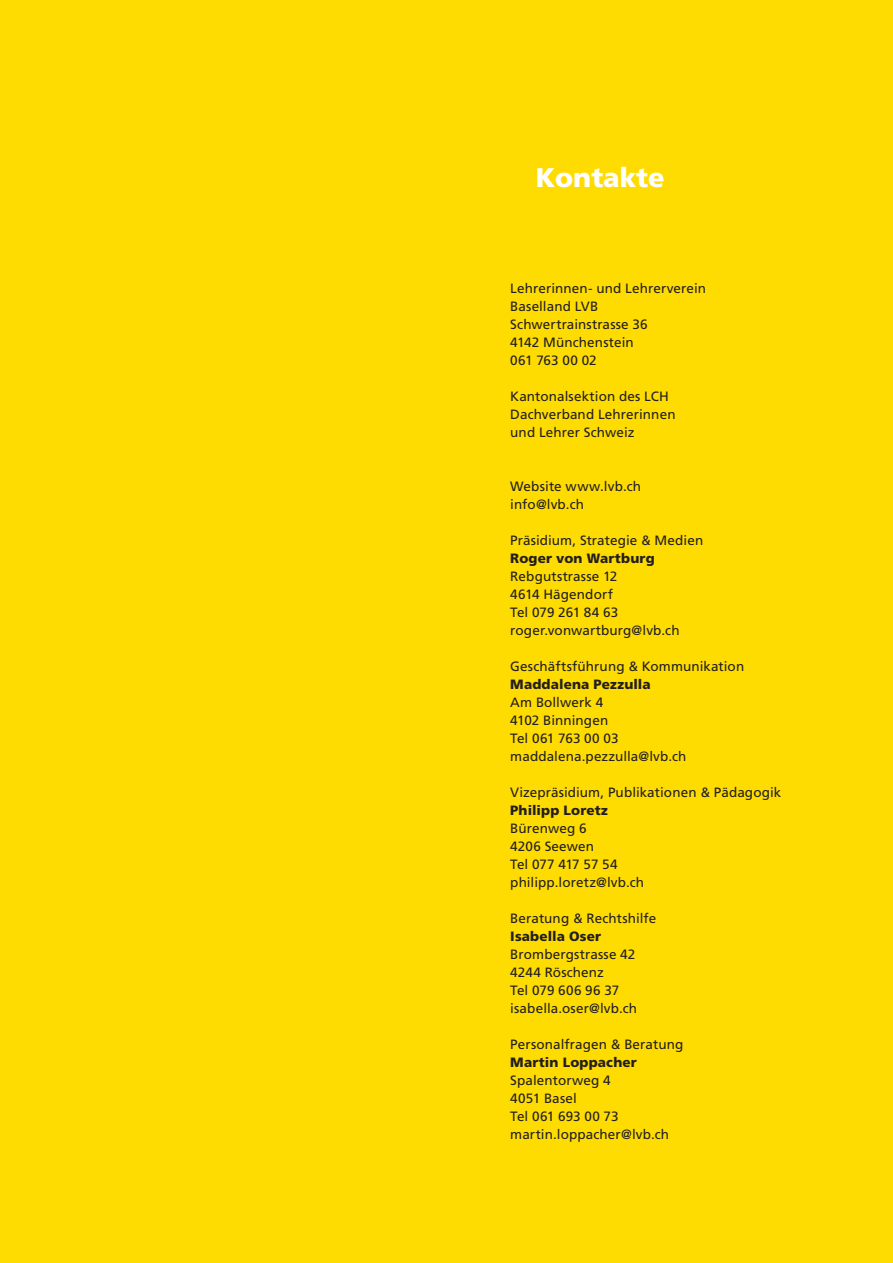
<style>
.page{position:relative;width:893px;height:1263px;background:#ffdc01}
.page>*{position:absolute;margin:0;border:0;box-sizing:border-box;transform-origin:0 0}
.t1{font:900 27px "Frutiger LT Std";color:#fff}
.t2{font:13.5px/18px "Frutiger LT Std";letter-spacing:.005em;color:#231f20}
.t3{font:900 13.5px "Frutiger LT Std";letter-spacing:.01em;color:#231f20}
</style>
<div class="page">
<h1 class="t1" style="left:536px;top:161px;width:131px">Kontakte</h1>
<p class="t2" style="left:510px;top:279px;width:197px">Lehrerinnen- und Lehrerverein<br>Baselland LVB<br>Schwertrainstrasse 36<br>4142 Münchenstein<br>061 763 00 02</p>
<p class="t2" style="left:510px;top:387px;width:167px">Kantonalsektion des LCH<br>Dachverband Lehrerinnen und Lehrer Schweiz</p>
<p class="t2" style="left:510px;top:477px;width:132px">Website www.lvb.ch info@lvb.ch</p>
<p class="t2" style="left:510px;top:531px;width:195px">Präsidium, Strategie &amp; Medien</p>
<p class="t3" style="left:510px;top:550px;width:146px">Roger von Wartburg</p>
<p class="t2" style="left:510px;top:567px;width:171px">Rebgutstrasse 12<br>4614 Hägendorf<br>Tel 079 261 84 63 roger.vonwartburg@lvb.ch</p>
<p class="t2" style="left:510px;top:657px;width:235px">Geschäftsführung &amp; Kommunikation</p>
<p class="t3" style="left:510px;top:676px;width:142px">Maddalena Pezzulla</p>
<p class="t2" style="left:510px;top:693px;width:178px">Am Bollwerk 4<br>4102 Binningen<br>Tel 061 763 00 03 maddalena.pezzulla@lvb.ch</p>
<p class="t2" style="left:510px;top:783px;width:273px">Vizepräsidium, Publikationen &amp; Pädagogik</p>
<p class="t3" style="left:510px;top:802px;width:99px">Philipp Loretz</p>
<p class="t2" style="left:510px;top:819px;width:135px">Bürenweg 6<br>4206 Seewen<br>Tel 077 417 57 54 philipp.loretz@lvb.ch</p>
<p class="t2" style="left:510px;top:909px;width:148px">Beratung &amp; Rechtshilfe</p>
<p class="t3" style="left:510px;top:928px;width:92px">Isabella Oser</p>
<p class="t2" style="left:510px;top:945px;width:128px">Brombergstrasse 42<br>4244 Röschenz<br>Tel 079 606 96 37 isabella.oser@lvb.ch</p>
<p class="t2" style="left:510px;top:1035px;width:175px">Personalfragen &amp; Beratung</p>
<p class="t3" style="left:510px;top:1054px;width:128px">Martin Loppacher</p>
<p class="t2" style="left:510px;top:1071px;width:160px">Spalentorweg 4<br>4051 Basel<br>Tel 061 693 00 73 martin.loppacher@lvb.ch</p>
</div>
